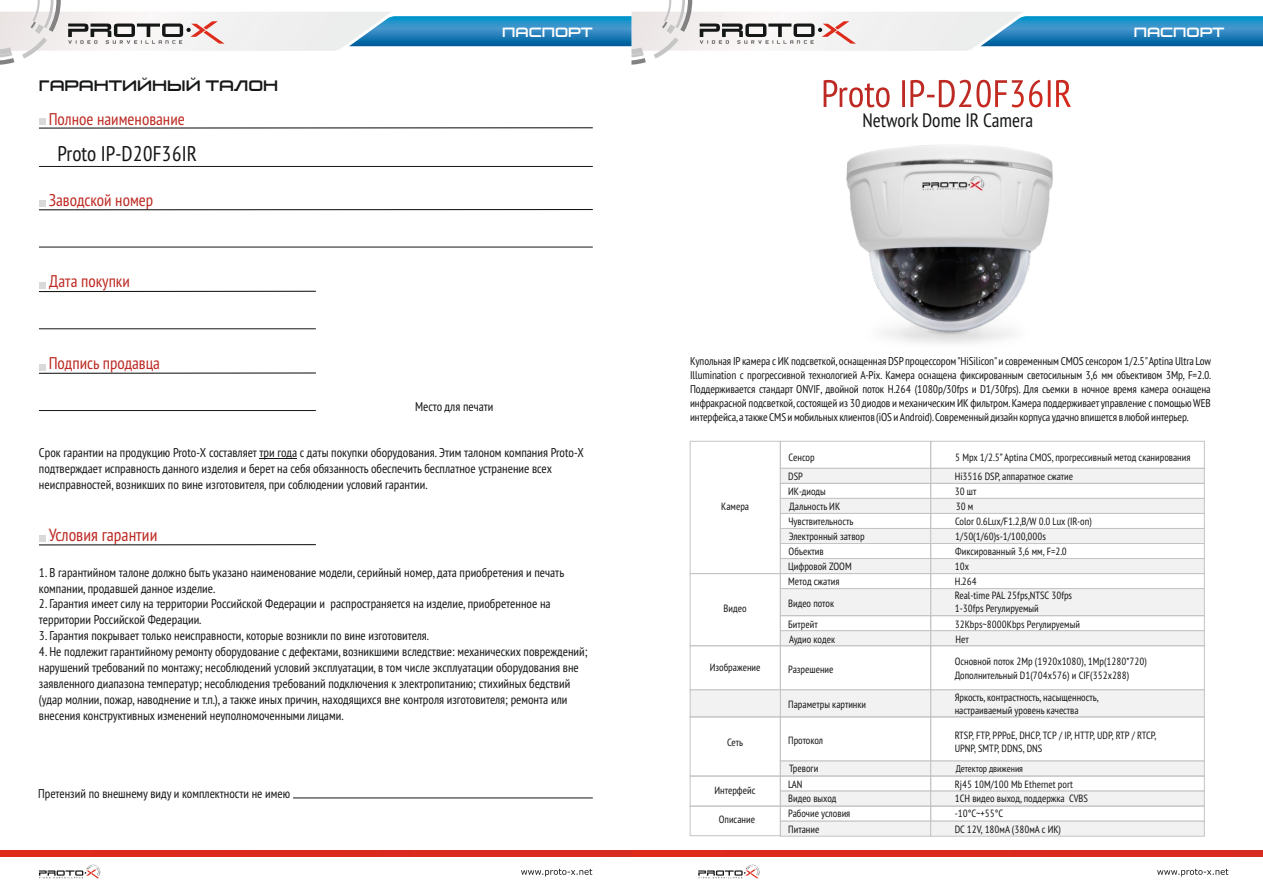
<style>
.page{position:relative;width:1263px;height:893px;background:#fff}
.page>*{position:absolute;margin:0;border:0;box-sizing:border-box;transform-origin:0 0}
.t1{font:condensed 21.15px "PT Sans";color:#151616}
.t2{font:condensed 19.35px "PT Sans";color:#151616}
.t3{font:condensed 17.55px "PT Sans";color:#bd2a23}
.t4{font:condensed 16.95px "PT Sans";color:#bd2a23}
.t5{font:14.4px "Venus Rising";color:#151616}
.t6{font:condensed 12.75px/15.9px "PT Sans";color:#151616}
.t7{font:12.75px "Venus Rising";color:#fff}
.t8{font:condensed 11.25px/14px "PT Sans";letter-spacing:-.01em;color:#151616;text-align:justify}
.t9{font:condensed 10.5px/15px "PT Sans";color:#151616}
.t10{font:condensed 9.75px "PT Sans";color:#151616}
</style>
<div class="page">
<div style="left:631px;top:851px;width:632px;height:6px;background:#db2b1f"></div>
<svg style="left:1157px;top:869px;width:71px;height:7px"></svg>
<svg style="left:698px;top:864px;width:62px;height:14px"></svg>
<svg style="left:0;top:0;width:1263px;height:65px"></svg>
<div style="left:0;top:851px;width:631px;height:6px;background:#db2b1f"></div>
<svg style="left:521px;top:869px;width:71px;height:7px"></svg>
<svg style="left:39px;top:864px;width:62px;height:14px"></svg>
<hr style="left:39px;top:166px;width:554px;height:1px;background:#151616">
<hr style="left:39px;top:247px;width:554px;height:1px;background:#151616">
<hr style="left:39px;top:127px;width:554px;height:2px;background:#151616">
<div style="left:39px;top:118px;width:7px;height:7px;background:#d9d9da"></div>
<hr style="left:39px;top:209px;width:554px;height:1px;background:#151616">
<div style="left:39px;top:200px;width:7px;height:7px;background:#d9d9da"></div>
<hr style="left:39px;top:329px;width:277px;height:1px;background:#151616">
<hr style="left:39px;top:291px;width:277px;height:1px;background:#151616">
<div style="left:39px;top:282px;width:7px;height:7px;background:#d9d9da"></div>
<hr style="left:39px;top:410px;width:277px;height:1px;background:#151616">
<hr style="left:39px;top:372px;width:277px;height:2px;background:#151616">
<div style="left:39px;top:364px;width:7px;height:6px;background:#d9d9da"></div>
<hr style="left:259px;top:458px;width:38px;height:1px;background:#151616">
<hr style="left:39px;top:544px;width:277px;height:1px;background:#151616">
<div style="left:39px;top:535px;width:7px;height:7px;background:#d9d9da"></div>
<hr style="left:293px;top:798px;width:300px;height:1px;background:#151616">
<svg style="left:824px;top:79px;width:245px;height:19px"></svg>
<div style="left:930px;top:483px;width:274px;height:16px;border:1px solid #c4c4c5"></div>
<div style="left:780px;top:528px;width:425px;height:16px;background:#f2f2f2"></div>
<div style="left:930px;top:543px;width:274px;height:16px;border:1px solid #c4c4c5"></div>
<div style="left:930px;top:615px;width:274px;height:16px;border:1px solid #c4c4c5"></div>
<div style="left:930px;top:646px;width:274px;height:44px;border:1px solid #c4c4c5"></div>
<div style="left:690px;top:441px;width:90px;height:133px;border:1px solid #c4c4c5"></div>
<div style="left:780px;top:441px;width:151px;height:27px;border:1px solid #c4c4c5"></div>
<svg style="left:780px;top:468px;width:425px;height:16px"></svg>
<div style="left:780px;top:483px;width:151px;height:16px;border:1px solid #c4c4c5"></div>
<svg style="left:780px;top:498px;width:425px;height:16px"></svg>
<div style="left:780px;top:513px;width:151px;height:16px;border:1px solid #c4c4c5"></div>
<div style="left:780px;top:543px;width:151px;height:16px;border:1px solid #c4c4c5"></div>
<svg style="left:780px;top:558px;width:425px;height:16px"></svg>
<div style="left:780px;top:573px;width:151px;height:16px;border:1px solid #c4c4c5"></div>
<div style="left:780px;top:588px;width:425px;height:28px;background:#f2f2f2"></div>
<div style="left:780px;top:615px;width:151px;height:16px;border:1px solid #c4c4c5"></div>
<svg style="left:780px;top:630px;width:425px;height:16px"></svg>
<div style="left:780px;top:646px;width:151px;height:44px;border:1px solid #c4c4c5"></div>
<div style="left:780px;top:717px;width:151px;height:44px;border:1px solid #c4c4c5"></div>
<div style="left:930px;top:717px;width:274px;height:44px;border:1px solid #c4c4c5"></div>
<svg style="left:780px;top:761px;width:425px;height:15px"></svg>
<div style="left:780px;top:776px;width:151px;height:15px;border:1px solid #c4c4c5"></div>
<div style="left:930px;top:776px;width:274px;height:15px;border:1px solid #c4c4c5"></div>
<svg style="left:780px;top:791px;width:425px;height:15px"></svg>
<div style="left:780px;top:806px;width:151px;height:15px;border:1px solid #c4c4c5"></div>
<div style="left:930px;top:806px;width:274px;height:15px;border:1px solid #c4c4c5"></div>
<svg style="left:780px;top:821px;width:425px;height:15px"></svg>
<div style="left:690px;top:573px;width:90px;height:73px;border:1px solid #c4c4c5"></div>
<div style="left:690px;top:646px;width:90px;height:44px;border:1px solid #c4c4c5"></div>
<svg style="left:690px;top:689px;width:515px;height:28px"></svg>
<div style="left:690px;top:717px;width:90px;height:59px;border:1px solid #c4c4c5"></div>
<div style="left:690px;top:776px;width:90px;height:30px;border:1px solid #c4c4c5"></div>
<div style="left:690px;top:806px;width:90px;height:30px;border:1px solid #c4c4c5"></div>
<div style="left:930px;top:441px;width:274px;height:27px;border:1px solid #c4c4c5"></div>
<img style="left:823px;top:98px;width:248px;height:246px">
<p class="t5" style="left:39px;top:80px;width:241px">гарантийный талон</p>
<h3 class="t4" style="left:49px;top:113px;width:138px">Полное наименование</h3>
<h1 class="t1" style="left:58px;top:146px;width:141px">Proto IP-D20F36IR</h1>
<h3 class="t4" style="left:49px;top:194px;width:106px">Заводской номер</h3>
<h3 class="t4" style="left:49px;top:275px;width:82px">Дата покупки</h3>
<h3 class="t4" style="left:49px;top:357px;width:113px">Подпись продавца</h3>
<p class="t7" style="left:502px;top:27px;width:92px">паспорт</p>
<p class="t6" style="left:415px;top:399px;width:80px">Место для печати</p>
<p class="t6" style="left:39px;top:446px;width:546px">Срок гарантии на продукцию Proto-X составляет три года с даты покупки оборудования. Этим талоном компания Proto-X подтверждает исправность данного изделия и берет на себя обязанность обеспечить бесплатное устранение всех неисправностей, возникших по вине изготовителя, при соблюдении условий гарантии.</p>
<h3 class="t3" style="left:49px;top:528px;width:110px">Условия гарантии</h3>
<p class="t6" style="left:39px;top:566px;width:527px">1. В гарантийном талоне должно быть указано наименование модели, серийный номер, дата приобретения и печать компании, продавшей данное изделие.</p>
<p class="t6" style="left:39px;top:597px;width:513px">2. Гарантия имеет силу на территории Российской Федерации и распространяется на изделие, приобретенное на территории Российской Федерации.</p>
<p class="t6" style="left:39px;top:629px;width:391px">3. Гарантия покрывает только неисправности, которые возникли по вине изготовителя.</p>
<p class="t6" style="left:39px;top:645px;width:550px">4. Не подлежит гарантийному ремонту оборудование с дефектами, возникшими вследствие: механических повреждений; нарушений требований по монтажу; несоблюдений условий эксплуатации, в том числе эксплуатации оборудования вне заявленного диапазона температур; несоблюдения требований подключения к электропитанию; стихийных бедствий (удар молнии, пожар, наводнение и т.п.), а также иных причин, находящихся вне контроля изготовителя; ремонта или внесения конструктивных изменений неуполномоченными лицами.</p>
<p class="t6" style="left:38px;top:787px;width:253px">Претензий по внешнему виду и комплектности не имею</p>
<h2 class="t2" style="left:862px;top:113px;width:172px">Network Dome IR Camera</h2>
<p class="t7" style="left:1134px;top:27px;width:92px">паспорт</p>
<p class="t8" style="left:690px;top:355px;width:522px">Купольная IP камера с ИК подсветкой, оснащенная DSP процессором "HiSilicon"и современным CMOS сенсором 1/2.5"Aptina Ultra Low Illumination с прогрессивной технологией A-Pix. Камера оснащена фиксированным светосильным 3,6 мм объективом 3Mp, F=2.0.<br>Поддерживается стандарт ONVIF, двойной поток H.264 (1080p/30fps и D1/30fps). Для съемки в ночное время камера оснащена инфракрасной подсветкой,состоящей из 30 диодов и механическим ИК фильтром. Камера поддерживаетуправление с помощью WEB интерфейса, а также CMS и мобильных клиентов (iOS и Android).Современный дизайн корпуса удачно впишется в любой интерьер.</p>
<p class="t9" style="left:721px;top:500px;width:29px">Камера</p>
<p class="t9" style="left:724px;top:602px;width:24px">Видео</p>
<p class="t9" style="left:710px;top:660px;width:52px">Изображение</p>
<p class="t9" style="left:727px;top:736px;width:18px">Сеть</p>
<p class="t9" style="left:714px;top:783px;width:42px">Интерфейс</p>
<p class="t9" style="left:719px;top:813px;width:38px">Описание</p>
<p class="t9" style="left:788px;top:449px;width:28px;line-height:18.8px">Сенсор<br>DSP</p>
<p class="t9" style="left:788px;top:485px;width:78px">ИК-диоды<br>Дальность ИК<br>Чувствительность<br>Электронный затвор</p>
<p class="t9" style="left:788px;top:559px;width:65px;line-height:15.5px">Цифровой ZOOM<br>Метод сжатия</p>
<p class="t9" style="left:788px;top:597px;width:47px">Видео поток</p>
<p class="t9" style="left:789px;top:544px;width:36px">Объектив</p>
<p class="t9" style="left:788px;top:617px;width:48px">Битрейт<br>Аудио кодек</p>
<p class="t9" style="left:788px;top:663px;width:47px">Разрешение</p>
<p class="t9" style="left:788px;top:698px;width:80px">Параметры картинки</p>
<p class="t9" style="left:788px;top:734px;width:37px">Протокол</p>
<p class="t9" style="left:788px;top:761px;width:32px;line-height:16.2px">Тревоги<br>LAN</p>
<p class="t9" style="left:788px;top:792px;width:64px">Видео выход<br>Рабочие условия<br>Питание</p>
<p class="t9" style="left:955px;top:449px;width:237px;line-height:18.8px">5 Mpx 1/2.5” Aptina CMOS, прогрессивный метод сканирования<br>Hi3516 DSP, аппаратное сжатие</p>
<p class="t9" style="left:955px;top:485px;width:139px">30 шт<br>30 м<br>Color 0.6Lux/F1.2,B/W 0.0 Lux (IR-on)<br>1/50(1/60)s-1/100,000s</p>
<p class="t9" style="left:955px;top:559px;width:24px;line-height:15.5px">10x<br>H.264</p>
<p class="t9" style="left:955px;top:589px;width:119px;line-height:13px">Real-time PAL 25fps,NTSC 30fps<br>1-30fps Регулируемый</p>
<p class="t9" style="left:955px;top:544px;width:113px">Фиксированный 3,6 мм, F=2.0</p>
<p class="t9" style="left:955px;top:617px;width:127px">32Kbps~8000Kbps Регулируемый<br>Нет</p>
<p class="t9" style="left:955px;top:656px;width:194px;line-height:13px">Основной поток 2Mp (1920x1080), 1Mp(1280*720)<br>Дополнительный D1(704х576) и CIF(352х288)</p>
<p class="t9" style="left:955px;top:692px;width:145px;line-height:13px">Яркость, контрастность, насыщенность, настраиваемый уровень качества</p>
<p class="t9" style="left:955px;top:730px;width:203px;line-height:13px">RTSP, FTP, PPPoE, DHCP, TCP / IP, HTTP, UDP, RTP / RTCP,<br>UPNP, SMTP, DDNS, DNS</p>
<p class="t10" style="left:956px;top:765px;width:69px">Детектор движения</p>
<p class="t9" style="left:955px;top:778px;width:135px">Rj45 10M/100 Mb Ethernet port<br>1CH видео выход, поддержка CVBS -10°C~+55°C<br>DC 12V, 180мА (380мА c ИК)</p>
</div>
